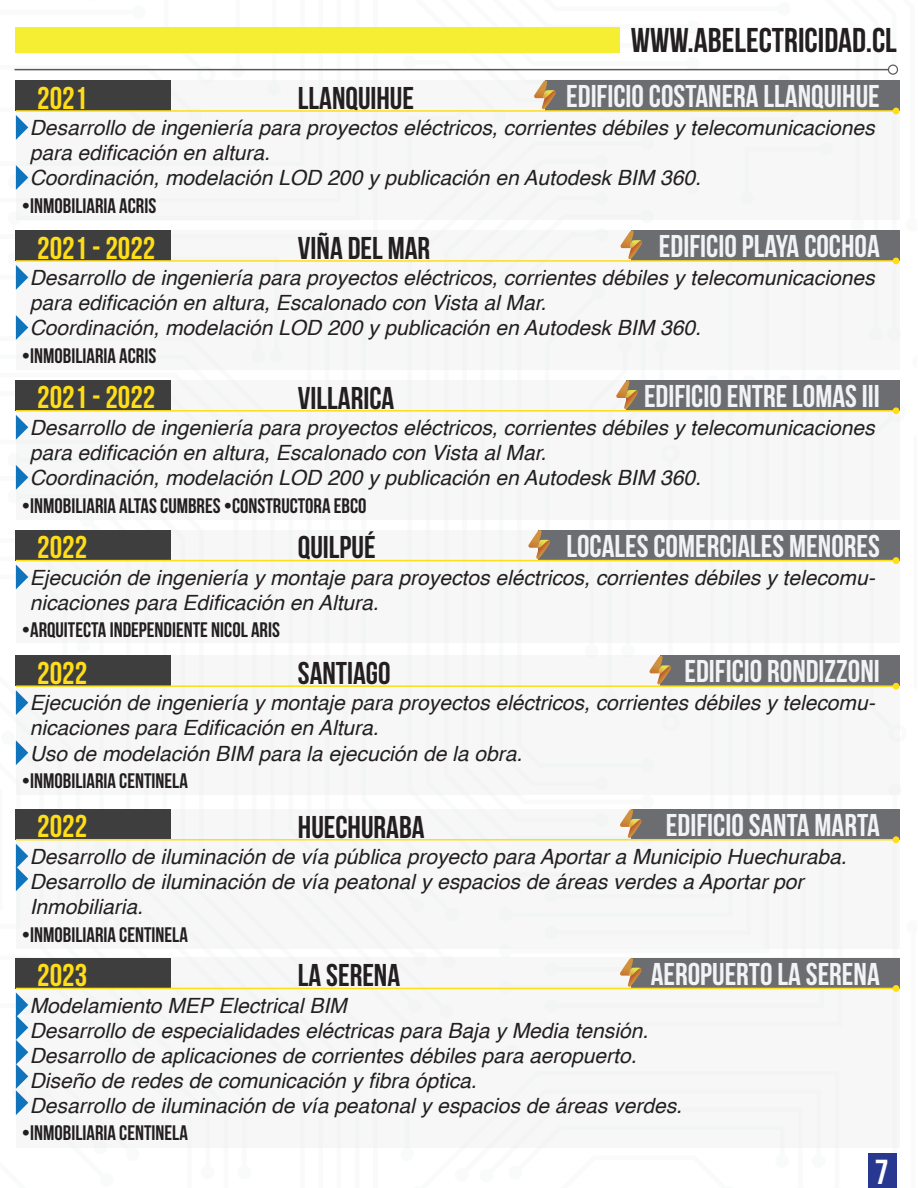
<style>
.page{position:relative;width:918px;height:1188px;background:#fff}
.page>*{position:absolute;margin:0;border:0;box-sizing:border-box;transform-origin:0 0}
.t1{font:700 34.65px "Bebas Neue";color:#fff}
.t2{font:700 34.35px "Bebas Neue";color:#231f20}
.t3{font:700 31.5px "Bebas Neue";color:#f2f3f4}
.t4{font:700 31.5px "Bebas Neue";color:#231f20}
.t5{font:700 31.5px "Bebas Neue";color:#ffdd17}
.t6{font:italic 21px/25.2px "Helvetica";color:#231f20}
.t7{font:700 21px "Bebas Neue";color:#231f20}
</style>
<div class="page">
<div style="left:16px;top:28px;width:604px;height:25px;background:#f6ee33"></div>
<hr style="left:15px;top:69px;width:878px;height:1px;background:#57585a">
<svg style="left:888px;top:65px;width:10px;height:10px"></svg>
<div style="left:16px;top:80px;width:883px;height:140px;background:#f7f7f8"></div>
<div style="left:545px;top:80px;width:354px;height:31px;background:#6c6d70"></div>
<div style="left:16px;top:80px;width:155px;height:31px;background:#3e3e3f"></div>
<svg style="left:16px;top:115px;width:12px;height:25px"></svg>
<svg style="left:16px;top:165px;width:12px;height:25px"></svg>
<hr style="left:16px;top:110px;width:880px;height:2px;background:#ffdd17">
<svg style="left:893px;top:108px;width:6px;height:6px"></svg>
<svg style="left:534px;top:80px;width:22px;height:30px"></svg>
<div style="left:16px;top:656px;width:883px;height:139px;background:#f7f7f8"></div>
<div style="left:660px;top:656px;width:239px;height:30px;background:#6c6d70"></div>
<div style="left:16px;top:656px;width:155px;height:30px;background:#3e3e3f"></div>
<svg style="left:16px;top:690px;width:12px;height:25px"></svg>
<svg style="left:16px;top:740px;width:12px;height:25px"></svg>
<hr style="left:16px;top:685px;width:880px;height:2px;background:#ffdd17">
<div style="left:893px;top:683px;width:6px;height:7px;background:#ffdd17;border-radius:50%"></div>
<svg style="left:649px;top:656px;width:22px;height:29px"></svg>
<div style="left:16px;top:230px;width:883px;height:140px;background:#f7f7f8"></div>
<div style="left:631px;top:230px;width:268px;height:31px;background:#6c6d70"></div>
<div style="left:16px;top:230px;width:155px;height:31px;background:#3e3e3f"></div>
<svg style="left:16px;top:265px;width:12px;height:25px"></svg>
<svg style="left:16px;top:315px;width:12px;height:25px"></svg>
<hr style="left:16px;top:260px;width:880px;height:2px;background:#ffdd17">
<svg style="left:893px;top:258px;width:6px;height:6px"></svg>
<svg style="left:620px;top:230px;width:22px;height:30px"></svg>
<div style="left:16px;top:380px;width:883px;height:140px;background:#f7f7f8"></div>
<div style="left:626px;top:380px;width:273px;height:31px;background:#6c6d70"></div>
<div style="left:16px;top:380px;width:155px;height:31px;background:#3e3e3f"></div>
<svg style="left:16px;top:415px;width:12px;height:25px"></svg>
<svg style="left:16px;top:465px;width:12px;height:25px"></svg>
<hr style="left:16px;top:410px;width:880px;height:2px;background:#ffdd17">
<div style="left:893px;top:407px;width:6px;height:7px;background:#ffdd17;border-radius:50%"></div>
<svg style="left:616px;top:380px;width:22px;height:29px"></svg>
<div style="left:16px;top:530px;width:883px;height:112px;background:#f7f7f8"></div>
<div style="left:538px;top:530px;width:361px;height:31px;background:#6c6d70"></div>
<div style="left:16px;top:530px;width:155px;height:31px;background:#3e3e3f"></div>
<svg style="left:16px;top:565px;width:12px;height:24px"></svg>
<hr style="left:16px;top:560px;width:880px;height:1px;background:#ffdd17">
<div style="left:893px;top:557px;width:6px;height:7px;background:#ffdd17;border-radius:50%"></div>
<svg style="left:528px;top:530px;width:22px;height:30px"></svg>
<div style="left:16px;top:809px;width:883px;height:139px;background:#f7f7f8"></div>
<div style="left:631px;top:809px;width:268px;height:31px;background:#6c6d70"></div>
<div style="left:16px;top:809px;width:155px;height:31px;background:#3e3e3f"></div>
<svg style="left:16px;top:844px;width:12px;height:47px"></svg>
<hr style="left:16px;top:839px;width:880px;height:1px;background:#ffdd17">
<div style="left:893px;top:836px;width:6px;height:7px;background:#ffdd17;border-radius:50%"></div>
<svg style="left:620px;top:809px;width:22px;height:30px"></svg>
<div style="left:16px;top:958px;width:883px;height:190px;background:#f7f7f8"></div>
<div style="left:631px;top:958px;width:268px;height:30px;background:#6c6d70"></div>
<div style="left:16px;top:958px;width:155px;height:30px;background:#3e3e3f"></div>
<svg style="left:16px;top:992px;width:12px;height:123px"></svg>
<hr style="left:16px;top:988px;width:880px;height:1px;background:#ffdd17">
<div style="left:893px;top:985px;width:6px;height:7px;background:#ffdd17;border-radius:50%"></div>
<svg style="left:620px;top:958px;width:22px;height:29px"></svg>
<div style="left:868px;top:1154px;width:29px;height:34px;background:#283890"></div>
<h2 class="t2" style="left:631px;top:21px;width:268px">WWW.ABELECTRICIDAD.CL</h2>
<h3 class="t3" style="left:566px;top:79px;width:315px">EDIFICIO COSTANERA LLANQUIHUE</h3>
<p class="t6" style="left:30px;top:116px;width:846px">Desarrollo de ingeniería para proyectos eléctricos, corrientes débiles y telecomunicaciones para edificación en altura.<br>Coordinación, modelación LOD 200 y publicación en Autodesk BIM 360.</p>
<h3 class="t5" style="left:37px;top:80px;width:51px">2021</h3>
<h3 class="t4" style="left:298px;top:81px;width:118px">LLANQUIHUE</h3>
<p class="t7" style="left:22px;top:194px;width:136px">•INMOBILIARIA ACRIS</p>
<h3 class="t5" style="left:37px;top:230px;width:120px">2021 - 2022</h3>
<h3 class="t4" style="left:298px;top:231px;width:134px">VIÑA DEL MAR</h3>
<h3 class="t3" style="left:659px;top:229px;width:222px">EDIFICIO PLAYA COCHOA</h3>
<p class="t6" style="left:30px;top:266px;width:846px">Desarrollo de ingeniería para proyectos eléctricos, corrientes débiles y telecomunicaciones para edificación en altura, Escalonado con Vista al Mar.<br>Coordinación, modelación LOD 200 y publicación en Autodesk BIM 360.</p>
<p class="t7" style="left:22px;top:344px;width:136px">•INMOBILIARIA ACRIS</p>
<h3 class="t3" style="left:644px;top:379px;width:237px">EDIFICIO ENTRE LOMAS III</h3>
<p class="t6" style="left:30px;top:415px;width:846px">Desarrollo de ingeniería para proyectos eléctricos, corrientes débiles y telecomunicaciones para edificación en altura, Escalonado con Vista al Mar.<br>Coordinación, modelación LOD 200 y publicación en Autodesk BIM 360.</p>
<h3 class="t5" style="left:37px;top:380px;width:120px">2021 - 2022</h3>
<h3 class="t4" style="left:298px;top:381px;width:98px">VILLARICA</h3>
<p class="t7" style="left:22px;top:494px;width:346px">•INMOBILIARIA ALTAS CUMBRES •CONSTRUCTORA EBCO</p>
<h3 class="t5" style="left:37px;top:530px;width:51px">2022</h3>
<h3 class="t4" style="left:298px;top:530px;width:79px">QUILPUÉ</h3>
<h3 class="t3" style="left:566px;top:529px;width:315px">LOCALES COMERCIALES MENORES</h3>
<p class="t6" style="left:30px;top:565px;width:847px">Ejecución de ingeniería y montaje para proyectos eléctricos, corrientes débiles y telecomu&shy;nicaciones para Edificación en Altura.</p>
<p class="t7" style="left:22px;top:618px;width:259px">•ARQUITECTA INDEPENDIENTE NICOL ARIS</p>
<h3 class="t3" style="left:684px;top:654px;width:197px">EDIFICIO RONDIZZONI</h3>
<p class="t6" style="left:30px;top:691px;width:847px">Ejecución de ingeniería y montaje para proyectos eléctricos, corrientes débiles y telecomu&shy;nicaciones para Edificación en Altura.<br>Uso de modelación BIM para la ejecución de la obra.</p>
<h3 class="t5" style="left:37px;top:656px;width:51px">2022</h3>
<h3 class="t4" style="left:298px;top:656px;width:94px">SANTIAGO</h3>
<p class="t7" style="left:22px;top:769px;width:167px">•INMOBILIARIA CENTINELA</p>
<h3 class="t3" style="left:666px;top:808px;width:215px">EDIFICIO SANTA MARTA</h3>
<p class="t6" style="left:30px;top:844px;width:819px">Desarrollo de iluminación de vía pública proyecto para Aportar a Municipio Huechuraba.<br>Desarrollo de iluminación de vía peatonal y espacios de áreas verdes a Aportar por<br>Inmobiliaria.</p>
<h3 class="t5" style="left:37px;top:809px;width:51px">2022</h3>
<h3 class="t4" style="left:298px;top:809px;width:128px">HUECHURABA</h3>
<p class="t7" style="left:22px;top:923px;width:167px">•INMOBILIARIA CENTINELA</p>
<h3 class="t3" style="left:651px;top:956px;width:231px">AEROPUERTO LA SERENA</h3>
<p class="t6" style="left:30px;top:993px;width:654px">Modelamiento MEP Electrical BIM<br>Desarrollo de especialidades eléctricas para Baja y Media tensión.<br>Desarrollo de aplicaciones de corrientes débiles para aeropuerto.<br>Diseño de redes de comunicación y fibra óptica.<br>Desarrollo de iluminación de vía peatonal y espacios de áreas verdes.</p>
<h3 class="t5" style="left:37px;top:958px;width:51px">2023</h3>
<h3 class="t4" style="left:298px;top:958px;width:104px">LA SERENA</h3>
<p class="t7" style="left:22px;top:1121px;width:167px">•INMOBILIARIA CENTINELA</p>
<h1 class="t1" style="left:875px;top:1153px;width:15px">7</h1>
</div>
